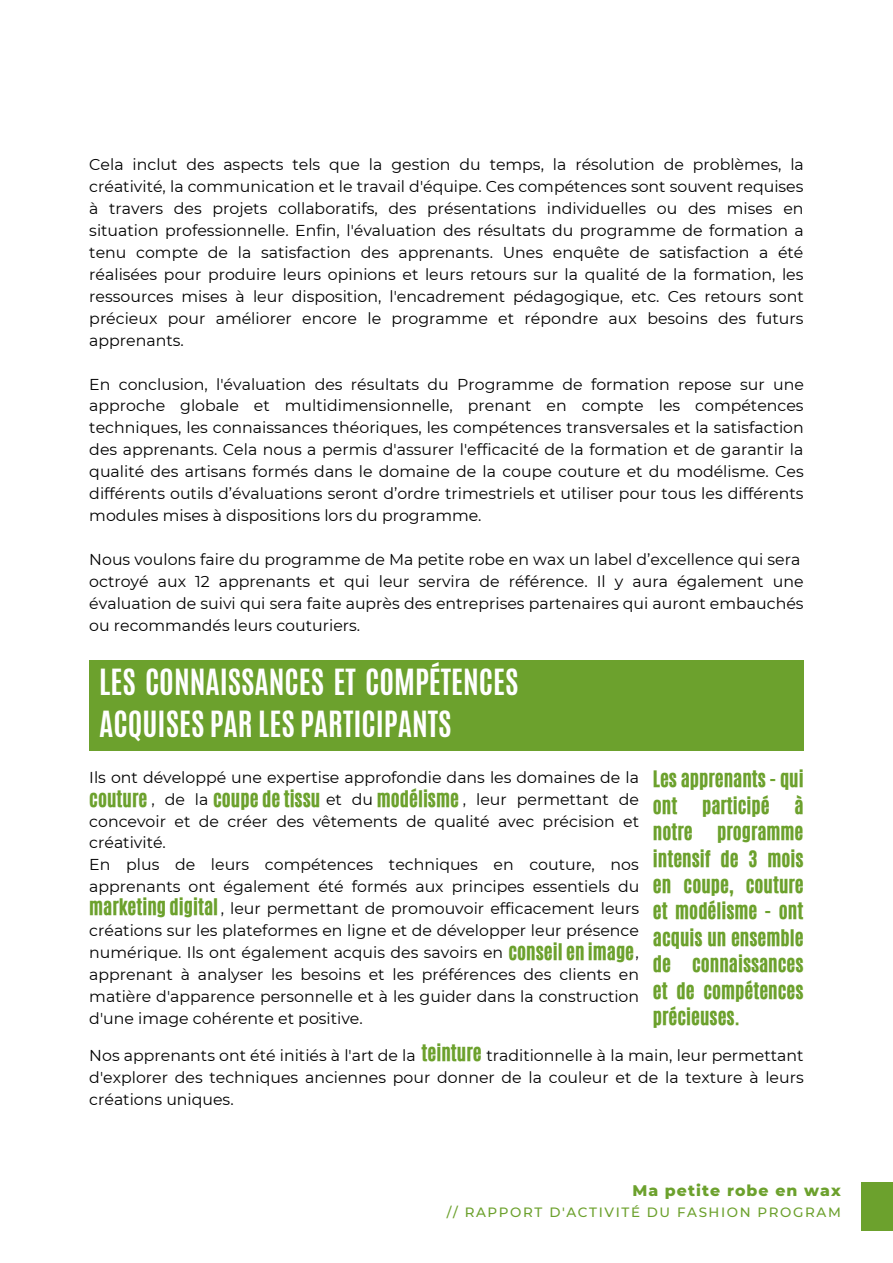
<style>
.page{position:relative;width:893px;height:1263px;background:#fff}
.page>*{position:absolute;margin:0;border:0;box-sizing:border-box;transform-origin:0 0}
.t1{font:700 30.15px/42px "Antonio";color:#fff}
.t2{font:19.05px/26.4px "CA Generated";color:#6ca12d}
.t3{font:15.75px/21.9px "Montserrat";color:#000;text-align:justify}
.t4{font:800 15.67px "Montserrat";letter-spacing:.07em;color:#6ca12d}
.t5{font:500 13.42px "Montserrat";letter-spacing:.12em;color:#6ca12d}
.s1{color:#fff}
</style>
<div class="page">
<div style="left:861px;top:1182px;width:32px;height:48px;background:#6ca12d"></div>
<div style="left:89px;top:660px;width:715px;height:91px;background:#6ca12d"></div>
<p class="t3" style="left:89px;top:153px;width:716px">Cela inclut des aspects tels que la gestion du temps, la résolution de problèmes, la créativité, la communication et le travail d'équipe. Ces compétences sont souvent requises à travers des projets collaboratifs, des présentations individuelles ou des mises en situation professionnelle. Enfin, l'évaluation des résultats du programme de formation a tenu compte de la satisfaction des apprenants. Unes enquête de satisfaction a été réalisées pour produire leurs opinions et leurs retours sur la qualité de la formation, les ressources mises à leur disposition, l'encadrement pédagogique, etc. Ces retours sont précieux pour améliorer encore le programme et répondre aux besoins des futurs apprenants.</p>
<p class="t3" style="left:89px;top:373px;width:716px">En conclusion, l'évaluation des résultats du Programme de formation repose sur une approche globale et multidimensionnelle, prenant en compte les compétences techniques, les connaissances théoriques, les compétences transversales et la satisfaction des apprenants. Cela nous a permis d'assurer l'efficacité de la formation et de garantir la qualité des artisans formés dans le domaine de la coupe couture et du modélisme. Ces différents outils d’évaluations seront d’ordre trimestriels et utiliser pour tous les différents modules mises à dispositions lors du programme.</p>
<p class="t3" style="left:89px;top:548px;width:715px;text-align:left">Nous voulons faire du programme de Ma petite robe en wax un label d’excellence qui sera octroyé aux 12 apprenants et qui leur servira de référence. Il y aura également une évaluation de suivi qui sera faite auprès des entreprises partenaires qui auront embauchés ou recommandés leurs couturiers.</p>
<h1 class="t1" style="left:99px;top:662px;width:420px">LES CONNAISSANCES ET COMPÉTENCES<br>ACQUISES PAR LES PARTICIPANTS</h1>
<p class="t3" style="left:89px;top:766px;width:551px;text-align:left">Ils ont développé une expertise approfondie dans les domaines de la <span class="s1">couture</span>, de la <span class="s1">coupe de tis</span>et du <span class="s1">modélism</span>, leur permettant de concevoir et de créer des vêtements de qualité avec précision et créativité.<br>En plus de leurs compétences techniques en couture, nos apprenants ont également été formés aux principes essentiels du <span class="s1">marketing digit</span> , leur permettant de promouvoir efficacement leurs créations sur les plateformes en ligne et de développer leur présence numérique. Ils ont également acquis des savoirs en <span class="s1">conseil en imag</span>, apprenant à analyser les besoins et les préférences des clients en matière d'apparence personnelle et à les guider dans la construction d'une image cohérente et positive.</p>
<p class="t2" style="left:653px;top:766px;width:152px">Les apprenants - qui ont</p>
<p class="t2" style="left:89px;top:785px;width:59px">couture</p>
<p class="t2" style="left:213px;top:785px;width:109px">coupe de tissu</p>
<p class="t2" style="left:377px;top:785px;width:84px">modélisme</p>
<p class="t2" style="left:702px;top:793px;width:69px">participé</p>
<p class="t2" style="left:794px;top:793px;width:11px">à</p>
<p class="t2" style="left:653px;top:819px;width:41px">notre</p>
<p class="t2" style="left:653px;top:819px;width:152px;text-align:justify;text-indent:64px">programme intensif de 3 mois en coupe, couture et modélisme - ont acquis un ensemble de connaissances et de compétences précieuses.</p>
<p class="t3" style="left:89px;top:1044px;width:716px">Nos apprenants ont été initiés à l'art de la <span class="s1">teintur</span> traditionnelle à la main, leur permettant d'explorer des techniques anciennes pour donner de la couleur et de la texture à leurs créations uniques.</p>
<p class="t2" style="left:89px;top:894px;width:130px">marketing digital</p>
<p class="t2" style="left:508px;top:938px;width:127px">conseil en image</p>
<p class="t2" style="left:421px;top:1040px;width:62px">teinture</p>
<p class="t4" style="left:632px;top:1181px;width:210px">Ma petite robe en wax</p>
<p class="t5" style="left:447px;top:1204px;width:395px">// RAPPORT D'ACTIVITÉ DU FASHION PROGRAM</p>
</div>
